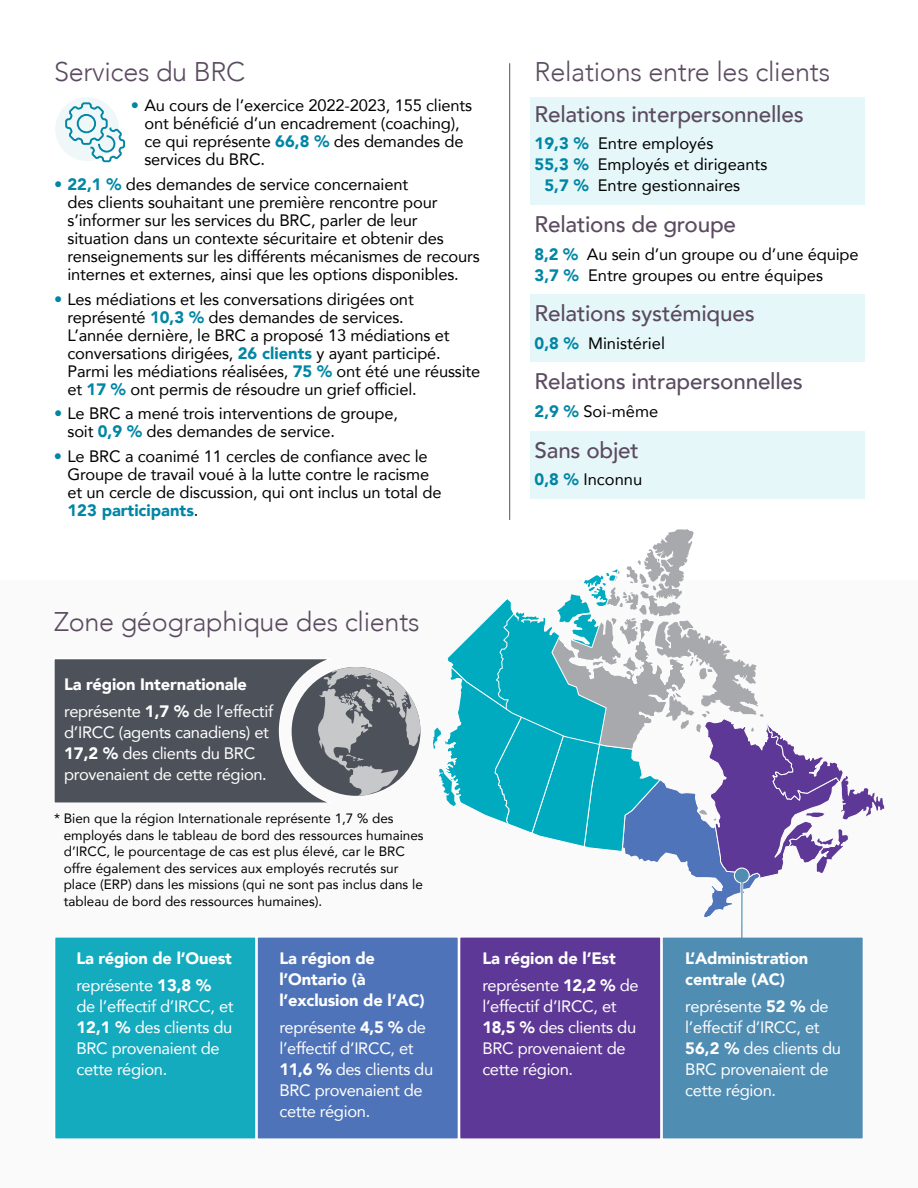
<style>
.page{position:relative;width:918px;height:1188px;background:#fff}
.page>*{position:absolute;margin:0;border:0;box-sizing:border-box;transform-origin:0 0}
.t1{font:300 27px "Avenir";letter-spacing:-.01em;color:#5b4b60}
.t2{font:500 22.5px "Avenir";letter-spacing:-.01em;color:#5b4b60}
.t3{font:16.5px/18px "Avenir";letter-spacing:-.01em;color:#000}
.t4{font:16.5px/21px "Avenir";letter-spacing:-.02em;color:#fff}
.t5{font:900 16.5px/26.8px "Avenir";letter-spacing:-.01em;color:#fff}
.t6{font:13.5px/16.5px "Avenir";color:#000}
.s1{color:#0086a5}
.s2{font-weight:900;color:#0086a5}
.s3{font-weight:400}
.s4{font-weight:900}
</style>
<div class="page">
<div style="left:530px;top:97px;width:334px;height:107px;background:#e6f7f9"></div>
<div style="left:530px;top:294px;width:334px;height:68px;background:#e6f7f9"></div>
<div style="left:530px;top:431px;width:334px;height:68px;background:#e6f7f9"></div>
<div style="left:0;top:580px;width:918px;height:608px;background:#fafafa"></div>
<svg style="left:54px;top:659px;width:366px;height:144px;background:#6a6e75"></svg>
<div style="left:459px;top:936px;width:203px;height:204px;background:#5e3896;border:1px solid #fff"></div>
<div style="left:256px;top:936px;width:203px;height:204px;background:#4f73b8;border:1px solid #fff"></div>
<div style="left:54px;top:936px;width:203px;height:204px;background:#15abbf;border:1px solid #fff"></div>
<svg style="left:433px;top:529px;width:451px;height:388px"></svg>
<hr style="left:740px;top:876px;width:3px;height:48px;background:#fff">
<div style="left:734px;top:868px;width:15px;height:15px;background:#508db3;border-radius:50%"></div>
<div style="left:734px;top:868px;width:16px;height:15px;border:1px solid #fff;border-radius:50%"></div>
<hr style="left:509px;top:63px;width:1px;height:457px;background:#5b4b60">
<div style="left:55px;top:97px;width:64px;height:64px;background:#eff7f9;border-radius:50%"></div>
<svg style="left:64px;top:102px;width:60px;height:61px"></svg>
<div style="left:661px;top:936px;width:203px;height:204px;background:#508db3;border:1px solid #fff"></div>
<hr style="left:741px;top:874px;width:2px;height:65px;background:#508db3">
<h1 class="t1" style="left:54px;top:56px;width:193px">Services du BRC</h1>
<p class="t3" style="left:144px;top:96px;width:329px;text-indent:-13px"><span class="s1">•</span> Au cours de l’exercice 2022-2023, 155 clients ont bénéficié d’un encadrement (coaching), ce qui représente <span class="s2">66,8 %</span> des demandes de services du BRC.</p>
<p class="t3" style="left:67px;top:175px;width:414px;text-indent:-13px"><span class="s1">•</span> <span class="s2">22,1 %</span> des demandes de service concernaient<br>des clients souhaitant une première rencontre pour s’informer sur les services du BRC, parler de leur situation dans un contexte sécuritaire et obtenir des renseignements sur les différents mécanismes de recours internes et externes, ainsi que les options disponibles.</p>
<p class="t3" style="left:67px;top:289px;width:414px;text-indent:-13px"><span class="s1">•</span> Les médiations et les conversations dirigées ont représenté <span class="s2">10,3 %</span> des demandes de services.<br>L’année dernière, le BRC a proposé 13 médiations et conversations dirigées, <span class="s2">26 clients</span> y ayant participé.<br>Parmi les médiations réalisées, <span class="s2">75 %</span> ont été une réussite et <span class="s2">17 %</span> ont permis de résoudre un grief officiel.</p>
<p class="t3" style="left:67px;top:404px;width:332px;text-indent:-13px"><span class="s1">•</span> Le BRC a mené trois interventions de groupe, soit <span class="s2">0,9 %</span> des demandes de service.</p>
<p class="t3" style="left:67px;top:447px;width:376px;text-indent:-13px"><span class="s1">•</span> Le BRC a coanimé 11 cercles de confiance avec le Groupe de travail voué à la lutte contre le racisme et un cercle de discussion, qui ont inclus un total de <span class="s2">123 participants</span>.</p>
<h1 class="t1" style="left:54px;top:605px;width:367px">Zone géographique des clients</h1>
<p class="t5" style="left:64px;top:670px;width:211px">La région Internationale <span class="s3">représente</span> 1,7 % <span class="s3">de l’effectif</span></p>
<p class="t4" style="left:64px;top:721px;width:206px">d’IRCC (agents canadiens) et<br><span class="s4">17,2 %</span> des clients du BRC provenaient de cette région.</p>
<p class="t6" style="left:64px;top:810px;width:361px;text-indent:-10px">* Bien que la région Internationale représente 1,7 % des employés dans le tableau de bord des ressources humaines d’IRCC, le pourcentage de cas est plus élevé, car le BRC offre également des services aux employés recrutés sur place (ERP) dans les missions (qui ne sont pas inclus dans le tableau de bord des ressources humaines).</p>
<h1 class="t1" style="left:535px;top:56px;width:297px">Relations entre les clients</h1>
<h2 class="t2" style="left:535px;top:94px;width:271px">Relations interpersonnelles</h2>
<p class="t3" style="left:535px;top:134px;width:180px"><span class="s2">19,3 %</span> Entre employés</p>
<p class="t3" style="left:535px;top:155px;width:234px"><span class="s2">55,3 %</span> Employés et dirigeants</p>
<p class="t3" style="left:544px;top:176px;width:197px"><span class="s2">5,7 %</span> Entre gestionnaires</p>
<h2 class="t2" style="left:535px;top:204px;width:203px">Relations de groupe</h2>
<p class="t3" style="left:535px;top:243px;width:326px;line-height:21px"><span class="s2">8,2 %</span> Au sein d’un groupe ou d’une équipe<br><span class="s2">3,7 %</span> Entre groupes ou entre équipes</p>
<h2 class="t2" style="left:535px;top:294px;width:222px">Relations systémiques</h2>
<p class="t3" style="left:535px;top:334px;width:132px"><span class="s2">0,8 %</span> Ministériel</p>
<h2 class="t2" style="left:535px;top:362px;width:270px">Relations intrapersonnelles</h2>
<p class="t3" style="left:535px;top:402px;width:125px"><span class="s2">2,9 %</span> Soi-même</p>
<h2 class="t2" style="left:535px;top:430px;width:106px">Sans objet</h2>
<p class="t3" style="left:535px;top:470px;width:109px"><span class="s2">0,8 %</span> Inconnu</p>
<p class="t5" style="left:76px;top:945px;width:157px">La région de l’Ouest <span class="s3">représente</span> 13,8 %</p>
<p class="t4" style="left:76px;top:996px;width:159px">de l’effectif d’IRCC, et<br><span class="s4">12,1 %</span> des clients du<br>BRC provenaient de cette région.</p>
<p class="t5" style="left:279px;top:948px;width:147px;line-height:21px">La région de l’Ontario (à l’exclusion de l’AC)</p>
<p class="t4" style="left:279px;top:1017px;width:155px">représente <span class="s4">4,5 %</span> de l’effectif d’IRCC, et<br><span class="s4">11,6 %</span> des clients du<br>BRC provenaient de cette région.</p>
<p class="t5" style="left:482px;top:945px;width:158px">La région de l’Est <span class="s3">représente</span> 12,2 % <span class="s3">de</span></p>
<p class="t4" style="left:482px;top:996px;width:155px">l’effectif d’IRCC, et<br><span class="s4">18,5 %</span> des clients du<br>BRC provenaient de cette région.</p>
<p class="t5" style="left:685px;top:948px;width:125px;line-height:21px">L’Administration centrale (AC)</p>
<p class="t4" style="left:685px;top:996px;width:157px">représente <span class="s4">52 %</span> de l’effectif d’IRCC, et<br><span class="s4">56,2 %</span> des clients du<br>BRC provenaient de cette région.</p>
</div>
